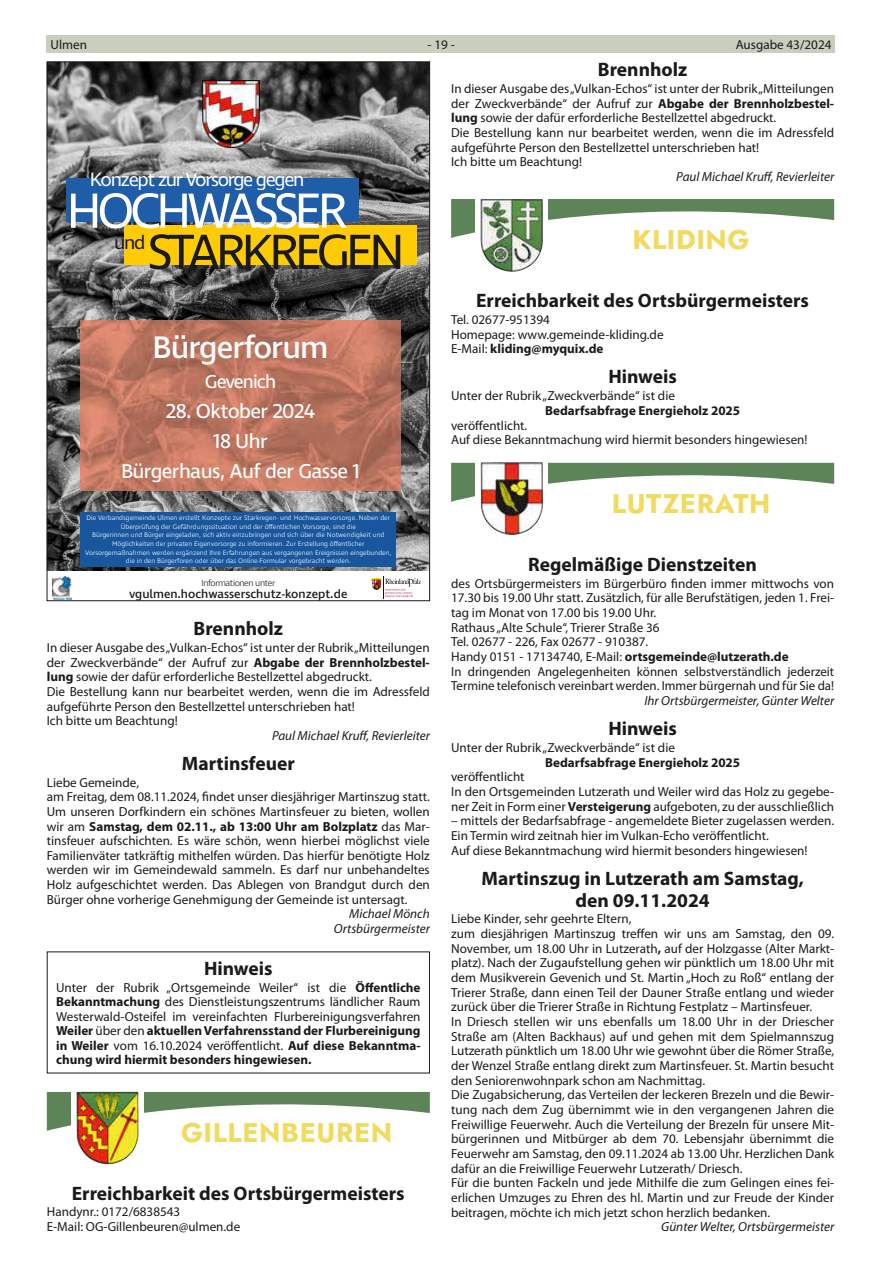
<style>
.page{position:relative;width:881px;height:1263px;background:#fff}
.page>*{position:absolute;margin:0;border:0;box-sizing:border-box;transform-origin:0 0}
.t1{font:50.4px "Ingra";letter-spacing:-.09em;color:#1a1a18}
.t2{font:50.4px "Ingra";letter-spacing:-.09em;color:#fff}
.t3{font:500 31.8px "Ingra";letter-spacing:-.03em;color:#fff}
.t4{font:700 27px "Jost";letter-spacing:.02em;color:#f2da5e}
.t5{font:20.4px/30px "Ingra";letter-spacing:-.03em;color:#fff;text-align:center}
.t6{font:700 19.5px/21.6px "Myriad Pro";color:#1a1a18;text-align:center}
.t7{font:19.5px "Ingra";letter-spacing:-.07em;color:#fff}
.t8{font:19.5px "Ingra";color:#1a1a18}
.t9{font:19.05px "Ingra";letter-spacing:-.05em;color:#fff}
.t10{font:13.2px/14.7px "Myriad Pro";color:#1a1a18}
.t11{font:italic 13.2px/14.5px "Myriad Pro";color:#1a1a18;text-align:right}
.t12{font:700 13.2px "Myriad Pro";color:#1a1a18}
.t13{font:500 12.3px "Ingra";color:#1a1a18}
.t14{font:300 9.15px "Ingra";letter-spacing:-.05em;color:#1a1a18}
.t15{font:300 6.75px/8.7px "Ingra";color:#fff;text-align:center}
.s1{font-weight:700}
</style>
<div class="page">
<div style="left:46px;top:35px;width:788px;height:17px;background:#c8cfbf"></div>
<svg style="left:451px;top:199px;width:382px;height:39px"></svg>
<div style="left:475px;top:199px;width:72px;height:74px;background:#fff"></div>
<img style="left:480px;top:199px;width:63px;height:73px">
<svg style="left:451px;top:462px;width:382px;height:40px"></svg>
<svg style="left:475px;top:462px;width:72px;height:55px"></svg>
<img style="left:480px;top:462px;width:60px;height:73px">
<img style="left:49px;top:64px;width:378px;height:507px">
<div style="left:66px;top:178px;width:293px;height:43px;background:#1f5da9"></div>
<div style="left:124px;top:225px;width:293px;height:40px;background:#fecb05"></div>
<svg style="left:371px;top:577px;width:49px;height:22px"></svg>
<img style="left:52px;top:576px;width:20px;height:23px">
<div style="left:81px;top:512px;width:315px;height:54px;background:#18579e"></div>
<img style="left:202px;top:81px;width:57px;height:66px">
<img style="left:81px;top:321px;width:319px;height:170px">
<svg style="left:47px;top:1092px;width:382px;height:39px"></svg>
<svg style="left:71px;top:1091px;width:73px;height:74px"></svg>
<img style="left:76px;top:1092px;width:60px;height:72px">
<p class="t10" style="left:50px;top:37px;width:38px">Ulmen</p>
<p class="t10" style="left:427px;top:37px;width:29px">- 19 -</p>
<p class="t10" style="left:735px;top:37px;width:97px">Ausgabe 43/2024</p>
<h3 class="t6" style="left:597px;top:58px;width:91px">Brennholz</h3>
<p class="t10" style="left:451px;top:81px;width:384px">In dieser Ausgabe des „Vulkan-Echos“ ist unter der Rubrik „Mitteilungen der Zweckverbände“ der Aufruf zur <span class="s1">Abgabe der Brennholzbestel&shy;lung</span> sowie der dafür erforderliche Bestellzettel abgedruckt.<br>Die Bestellung kann nur bearbeitet werden, wenn die im Adressfeld aufgeführte Person den Bestellzettel unterschrieben hat!<br>Ich bitte um Beachtung!</p>
<p class="t11" style="left:676px;top:169px;width:159px">Paul Michael Kruff, Revierleiter</p>
<h3 class="t7" style="left:90px;top:167px;width:216px">Konzept zur Vorsorge gegen</h3>
<h1 class="t2" style="left:66px;top:180px;width:283px">HOCHWASSER</h1>
<h3 class="t8" style="left:114px;top:230px;width:33px">und</h3>
<h1 class="t1" style="left:147px;top:221px;width:259px">STARKREGEN</h1>
<h2 class="t3" style="left:152px;top:327px;width:177px">Bürgerforum</h2>
<h3 class="t9" style="left:205px;top:370px;width:73px">Gevenich</h3>
<h3 class="t5" style="left:121px;top:397px;width:240px">28. Oktober 2024<br>18 Uhr<br>Bürgerhaus, Auf der Gasse 1</h3>
<p class="t15" style="left:85px;top:514px;width:307px">Die Verbandsgemeinde Ulmen erstellt Konzepte zur Starkregen- und Hochwasservorsorge. Neben der Überprüfung der Gefährdungssituation und der öffentlichen Vorsorge, sind die<br>Bürgerinnen und Bürger eingeladen, sich aktiv einzubringen und sich über die Notwendigkeit und Möglichkeiten der privaten Eigenvorsorge zu informieren. Zur Erstellung öffentlicher Vorsorgemaßnahmen werden ergänzend Ihre Erfahrungen aus vergangenen Ereignissen eingebunden, die in den Bürgerforen oder über das Online-Formular vorgebracht werden.</p>
<p class="t14" style="left:201px;top:577px;width:75px">Informationen unter</p>
<p class="t13" style="left:129px;top:586px;width:220px">vgulmen.hochwasserschutz-konzept.de</p>
<h3 class="t6" style="left:193px;top:617px;width:91px">Brennholz</h3>
<p class="t10" style="left:47px;top:640px;width:384px">In dieser Ausgabe des „Vulkan-Echos“ ist unter der Rubrik „Mitteilungen der Zweckverbände“ der Aufruf zur <span class="s1">Abgabe der Brennholzbestel&shy;lung</span> sowie der dafür erforderliche Bestellzettel abgedruckt.<br>Die Bestellung kann nur bearbeitet werden, wenn die im Adressfeld aufgeführte Person den Bestellzettel unterschrieben hat!<br>Ich bitte um Beachtung!</p>
<p class="t11" style="left:272px;top:728px;width:159px">Paul Michael Kruff, Revierleiter</p>
<h3 class="t6" style="left:182px;top:752px;width:114px">Martinsfeuer</h3>
<p class="t10" style="left:47px;top:775px;width:384px">Liebe Gemeinde,<br>am Freitag, dem 08.11.2024, findet unser diesjähriger Martinszug statt.<br>Um unseren Dorfkindern ein schönes Martinsfeuer zu bieten, wollen wir am <span class="s1">Samstag, dem 02.11., ab 13:00 Uhr am Bolzplatz</span> das Mar&shy;tinsfeuer aufschichten. Es wäre schön, wenn hierbei möglichst viele Familienväter tatkräftig mithelfen würden. Das hierfür benötigte Holz werden wir im Gemeindewald sammeln. Es darf nur unbehandeltes Holz aufgeschichtet werden. Das Ablegen von Brandgut durch den Bürger ohne vorherige Genehmigung der Gemeinde ist untersagt.</p>
<p class="t11" style="left:334px;top:906px;width:97px">Michael Mönch<br>Ortsbürgermeister</p>
<h3 class="t6" style="left:204px;top:957px;width:70px">Hinweis</h3>
<p class="t10" style="left:56px;top:980px;width:366px;text-align:justify">Unter der Rubrik „Ortsgemeinde Weiler“ ist die <span class="s1">Öffentliche Bekanntmachung</span> des Dienstleistungszentrums ländlicher Raum Westerwald-Osteifel im vereinfachten Flurbereinigungsverfahren <span class="s1">Weiler</span> über den <span class="s1">aktuellen Verfahrensstand der Flurbereinigung in Weiler</span> vom 16.10.2024 veröffentlicht. <span class="s1">Auf diese Bekanntma&shy;chung wird hiermit besonders hingewiesen.</span></p>
<h3 class="t4" style="left:181px;top:1114px;width:213px">GILLENBEUREN</h3>
<h3 class="t6" style="left:72px;top:1182px;width:334px">Erreichbarkeit des Ortsbürgermeisters</h3>
<p class="t10" style="left:47px;top:1204px;width:195px">Handynr.: 0172/6838543<br>E-Mail: OG-Gillenbeuren@ulmen.de</p>
<h3 class="t4" style="left:632px;top:222px;width:118px">KLIDING</h3>
<h3 class="t6" style="left:476px;top:289px;width:334px">Erreichbarkeit des Ortsbürgermeisters</h3>
<p class="t10" style="left:451px;top:312px;width:214px">Tel. 02677-951394<br>Homepage: www.gemeinde-kliding.de<br>E-Mail: <span class="s1">kliding@myquix.de</span></p>
<h3 class="t6" style="left:608px;top:365px;width:70px">Hinweis</h3>
<p class="t10" style="left:451px;top:388px;width:225px">Unter der Rubrik „Zweckverbände“ ist die</p>
<p class="t12" style="left:545px;top:402px;width:196px">Bedarfsabfrage Energieholz 2025</p>
<p class="t10" style="left:451px;top:418px;width:358px">veröffentlicht.<br>Auf diese Bekanntmachung wird hiermit besonders hingewiesen!</p>
<h3 class="t4" style="left:611px;top:485px;width:160px">LUTZERATH</h3>
<h3 class="t6" style="left:528px;top:553px;width:230px">Regelmäßige Dienstzeiten</h3>
<p class="t10" style="left:451px;top:576px;width:384px">des Ortsbürgermeisters im Bürgerbüro finden immer mittwochs von 17.30 bis 19.00 Uhr statt. Zusätzlich, für alle Berufstätigen, jeden 1. Frei&shy;tag im Monat von 17.00 bis 19.00 Uhr.<br>Rathaus „Alte Schule“, Trierer Straße 36<br>Tel. 02677 - 226, Fax 02677 - 910387.<br>Handy 0151 - 17134740, E-Mail: <span class="s1">ortsgemeinde@lutzerath.de<br></span>In dringenden Angelegenheiten können selbstverständlich jederzeit Termine telefonisch vereinbart werden. Immer bürgernah und für Sie da!</p>
<p class="t11" style="left:644px;top:693px;width:191px">Ihr Ortsbürgermeister, Günter Welter</p>
<h3 class="t6" style="left:608px;top:717px;width:70px">Hinweis</h3>
<p class="t10" style="left:451px;top:740px;width:225px">Unter der Rubrik „Zweckverbände“ ist die</p>
<p class="t12" style="left:545px;top:754px;width:196px">Bedarfsabfrage Energieholz 2025</p>
<p class="t10" style="left:451px;top:769px;width:384px">veröffentlicht<br>In den Ortsgemeinden Lutzerath und Weiler wird das Holz zu gegebe&shy;ner Zeit in Form einer <span class="s1">Versteigerung</span> aufgeboten, zu der ausschließlich</p>
<p class="t10" style="left:451px;top:813px;width:383px">– mittels der Bedarfsabfrage - angemeldete Bieter zugelassen werden.<br>Ein Termin wird zeitnah hier im Vulkan-Echo veröffentlicht.<br>Auf diese Bekanntmachung wird hiermit besonders hingewiesen!</p>
<h3 class="t6" style="left:481px;top:867px;width:323px">Martinszug in Lutzerath am Samstag, den 09.11.2024</h3>
<p class="t10" style="left:451px;top:911px;width:384px">Liebe Kinder, sehr geehrte Eltern,<br>zum diesjährigen Martinszug treffen wir uns am Samstag, den 09.<br>November, um 18.00 Uhr in Lutzerath<span class="s1">,</span> auf der Holzgasse (Alter Markt&shy;platz). Nach der Zugaufstellung gehen wir pünktlich um 18.00 Uhr mit dem Musikverein Gevenich und St. Martin „Hoch zu Roß“ entlang der Trierer Straße, dann einen Teil der Dauner Straße entlang und wieder zurück über die Trierer Straße in Richtung Festplatz – Martinsfeuer.<br>In Driesch stellen wir uns ebenfalls um 18.00 Uhr in der Driescher Straße am (Alten Backhaus) auf und gehen mit dem Spielmannszug Lutzerath pünktlich um 18.00 Uhr wie gewohnt über die Römer Straße, der Wenzel Straße entlang direkt zum Martinsfeuer. St. Martin besucht den Seniorenwohnpark schon am Nachmittag.<br>Die Zugabsicherung, das Verteilen der leckeren Brezeln und die Bewir&shy;tung nach dem Zug übernimmt wie in den vergangenen Jahren die Freiwillige Feuerwehr. Auch die Verteilung der Brezeln für unsere Mit&shy;bürgerinnen und Mitbürger ab dem 70. Lebensjahr übernimmt die Feuerwehr am Samstag, den 09.11.2024 ab 13.00 Uhr. Herzlichen Dank dafür an die Freiwillige Feuerwehr Lutzerath/ Driesch.<br>Für die bunten Fackeln und jede Mithilfe die zum Gelingen eines fei&shy;erlichen Umzuges zu Ehren des hl. Martin und zur Freude der Kinder beitragen, möchte ich mich jetzt schon herzlich bedanken.</p>
<p class="t11" style="left:661px;top:1219px;width:174px">Günter Welter, Ortsbürgermeister</p>
</div>
